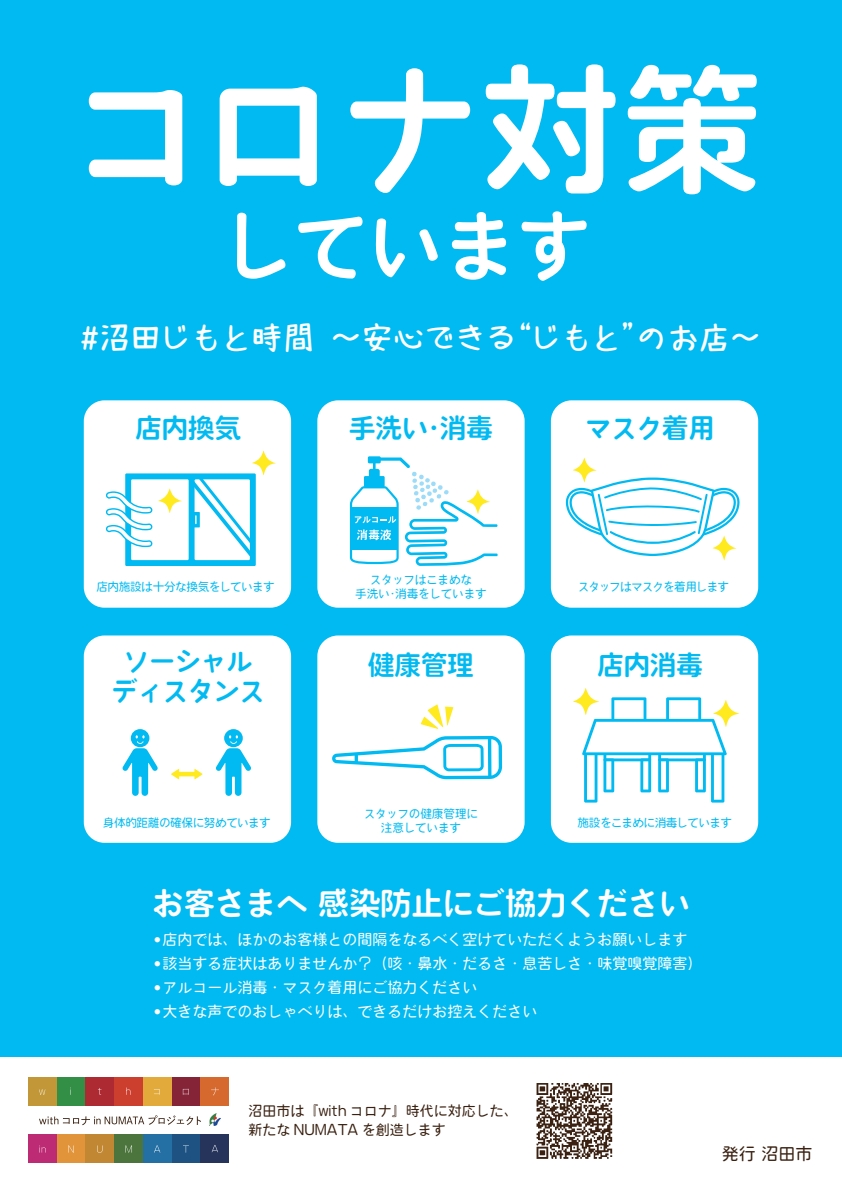
<style>
.page{position:relative;width:842px;height:1191px;background:#00baf1}
.page>*{position:absolute;margin:0;border:0;box-sizing:border-box;transform-origin:0 0}
.t1{font:141.3px "VDL V7 Maru Gothic Bold";color:#fff}
.t2{font:74.4px "VDL V7 Maru Gothic Bold";color:#fff}
.t3{font:32.5px "Rii Tegaki N R";letter-spacing:-.055em;color:#fff}
.t4{font:31.5px "VDL V7 Maru Gothic Bold";letter-spacing:-.015em;color:#fff}
.t5{font:27px "VDL V7 Maru Gothic Bold";letter-spacing:-.025em;color:#00baf1}
.t6{font:27px/29.9px "VDL V7 Maru Gothic Bold";letter-spacing:-.05em;color:#00baf1;text-align:center}
.t7{font:17px "VDL V7 Maru Gothic Medium";color:#3a2111}
.t8{font:15px "VDL V7 Maru Gothic Medium";color:#fff}
.t9{font:14px/19px "VDL V7 Maru Gothic Medium";color:#3a2111}
.t10{font:11.7px/14px "VDL V7 Maru Gothic Medium";letter-spacing:-.035em;color:#00baf1;text-align:center}
.t11{font:11.7px "VDL V7 Maru Gothic Medium";letter-spacing:-.08em;color:#00baf1}
.t12{font:11.7px "VDL V7 Maru Gothic Medium";letter-spacing:-.065em;color:#00baf1}
</style>
<div class="page">
<div style="left:0;top:1057px;width:842px;height:134px;background:#fff"></div>
<div style="left:84px;top:400px;width:207px;height:207px;background:#fff;border-radius:21px"></div>
<div style="left:317px;top:400px;width:208px;height:207px;background:#fff;border-radius:21px"></div>
<div style="left:551px;top:400px;width:207px;height:207px;background:#fff;border-radius:21px"></div>
<div style="left:84px;top:635px;width:207px;height:208px;background:#fff;border-radius:21px"></div>
<div style="left:317px;top:635px;width:208px;height:208px;background:#fff;border-radius:21px"></div>
<div style="left:551px;top:635px;width:207px;height:208px;background:#fff;border-radius:21px"></div>
<svg style="left:566px;top:458px;width:174px;height:102px"></svg>
<svg style="left:350px;top:456px;width:148px;height:110px"></svg>
<svg style="left:332px;top:736px;width:170px;height:43px"></svg>
<svg style="left:421px;top:704px;width:32px;height:25px"></svg>
<svg style="left:106px;top:450px;width:170px;height:116px"></svg>
<div style="left:131px;top:729px;width:18px;height:18px;background:#00baf1;border-radius:50%"></div>
<svg style="left:122px;top:735px;width:36px;height:61px"></svg>
<svg style="left:224px;top:729px;width:19px;height:18px"></svg>
<svg style="left:216px;top:735px;width:35px;height:61px"></svg>
<svg style="left:171px;top:769px;width:32px;height:10px"></svg>
<svg style="left:573px;top:688px;width:166px;height:114px"></svg>
<div style="left:200px;top:1076px;width:29px;height:29px;background:#d6692e"></div>
<div style="left:171px;top:1076px;width:29px;height:29px;background:#852437"></div>
<div style="left:143px;top:1076px;width:28px;height:29px;background:#e2aa3a"></div>
<div style="left:114px;top:1076px;width:29px;height:29px;background:#cc3e2e"></div>
<div style="left:28px;top:1076px;width:29px;height:29px;background:#c29738"></div>
<div style="left:57px;top:1076px;width:29px;height:29px;background:#348f46"></div>
<div style="left:86px;top:1076px;width:28px;height:29px;background:#ad2a33"></div>
<div style="left:200px;top:1134px;width:29px;height:28px;background:#26345c"></div>
<div style="left:171px;top:1134px;width:29px;height:28px;background:#1d5283"></div>
<div style="left:143px;top:1134px;width:28px;height:28px;background:#246fa3"></div>
<div style="left:114px;top:1134px;width:29px;height:28px;background:#4b753d"></div>
<div style="left:28px;top:1134px;width:29px;height:28px;background:#be2b75"></div>
<div style="left:57px;top:1134px;width:29px;height:28px;background:#e1943a"></div>
<div style="left:86px;top:1134px;width:28px;height:28px;background:#c18733"></div>
<svg style="left:39px;top:1089px;width:6px;height:5px"></svg>
<svg style="left:126px;top:1087px;width:5px;height:7px"></svg>
<svg style="left:154px;top:1089px;width:6px;height:5px"></svg>
<svg style="left:183px;top:1088px;width:6px;height:6px"></svg>
<svg style="left:211px;top:1087px;width:8px;height:8px"></svg>
<svg style="left:39px;top:1145px;width:7px;height:7px"></svg>
<svg style="left:68px;top:1145px;width:6px;height:7px"></svg>
<svg style="left:125px;top:1145px;width:7px;height:7px"></svg>
<svg style="left:154px;top:1145px;width:6px;height:7px"></svg>
<svg style="left:183px;top:1145px;width:6px;height:7px"></svg>
<svg style="left:212px;top:1145px;width:6px;height:7px"></svg>
<svg style="left:209px;top:1113px;width:11px;height:13px"></svg>
<svg style="left:39px;top:1115px;width:162px;height:10px"></svg>
<img style="left:536px;top:1083px;width:77px;height:76px">
<h1 class="t1" style="left:67px;top:33px;width:697px">コロナ対策</h1>
<h2 class="t2" style="left:219px;top:195px;width:373px">しています</h2>
<h3 class="t3" style="left:80px;top:321px;width:683px">#沼田じもと時間 ～安心できる“じもと”のお店～</h3>
<h3 class="t5" style="left:135px;top:409px;width:108px">店内換気</h3>
<h3 class="t5" style="left:349px;top:409px;width:146px">手洗い・消毒</h3>
<h3 class="t5" style="left:585px;top:409px;width:132px">マスク着用</h3>
<p class="t10" style="left:96px;top:579px;width:180px">店内施設は十分な換気をしています</p>
<p class="t10" style="left:355px;top:572px;width:133px">スタッフはこまめな<br>手洗い・消毒をしています</p>
<p class="t11" style="left:578px;top:579px;width:153px">スタッフはマスクを着用します</p>
<h3 class="t6" style="left:111px;top:644px;width:156px">ソーシャルディスタンス</h3>
<h3 class="t5" style="left:368px;top:647px;width:108px">健康管理</h3>
<h3 class="t5" style="left:597px;top:647px;width:107px">店内消毒</h3>
<p class="t10" style="left:103px;top:814px;width:169px">身体的距離の確保に努めています</p>
<p class="t10" style="left:364px;top:806px;width:116px">スタッフの健康管理に注意しています</p>
<p class="t12" style="left:578px;top:814px;width:156px">施設をこまめに消毒しています</p>
<h3 class="t4" style="left:152px;top:881px;width:539px">お客さまへ 感染防止にご協力ください</h3>
<p class="t8" style="left:154px;top:929px;width:535px"><sup>●</sup> 店内では、ほかのお客様との間隔をなるべく空けていただくようお願いします</p>
<p class="t8" style="left:154px;top:953px;width:550px"><sup>●</sup> 該当する症状はありませんか？（咳・鼻水・だるさ・息苦しさ・味覚嗅覚障害）</p>
<p class="t8" style="left:154px;top:977px;width:325px"><sup>●</sup> アルコール消毒・マスク着用にご協力ください</p>
<p class="t8" style="left:154px;top:1001px;width:385px"><sup>●</sup> 大きな声でのおしゃべりは、できるだけお控えください</p>
<p class="t9" style="left:248px;top:1100px;width:271px">沼田市は『with コロナ』時代に対応した、新たな NUMATA を創造します</p>
<p class="t7" style="left:722px;top:1141px;width:92px">発行 沼田市</p>
</div>
